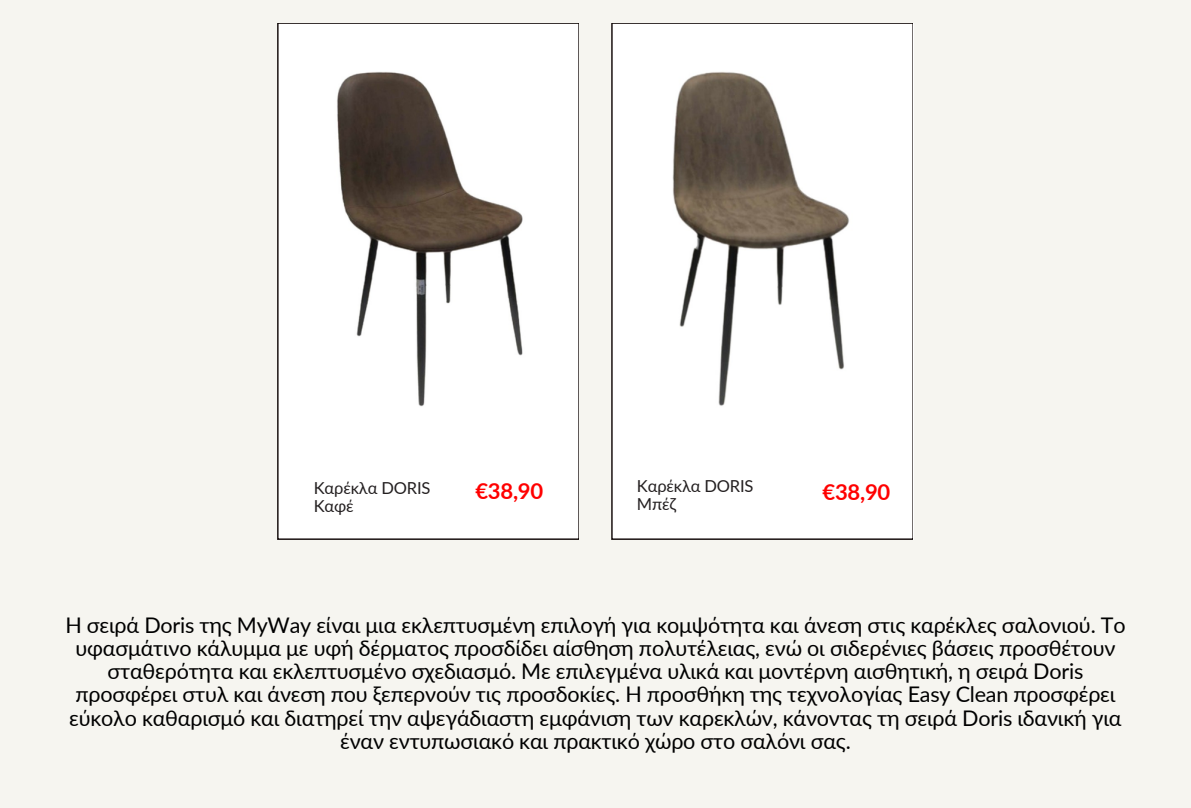
<style>
.page{position:relative;width:1191px;height:808px;background:#fff}
.page>*{position:absolute;margin:0;border:0;box-sizing:border-box;transform-origin:0 0}
.t1{font:700 22px "Lato";letter-spacing:-.01em;color:#f00}
.t2{font:21.5px/23.2px "Lato";letter-spacing:-.01em;color:#000;text-align:center}
.t3{font:16.5px/17.8px "Lato";letter-spacing:-.01em;color:#231f20}
</style>
<div class="page">
<div style="left:0;top:0;width:1190px;height:808px;background:#f6f5f0"></div>
<div style="left:278px;top:23px;width:300px;height:516px;background:#fff"></div>
<div style="left:612px;top:23px;width:300px;height:516px;background:#fff"></div>
<img style="left:284px;top:31px;width:291px;height:417px">
<img style="left:619px;top:31px;width:283px;height:417px">
<p class="t3" style="left:314px;top:479px;width:118px">Καρέκλα DORIS</p>
<p class="t3" style="left:314px;top:497px;width:41px">Καφέ</p>
<p class="t3" style="left:637px;top:477px;width:118px">Καρέκλα DORIS<br>Μπέζ</p>
<p class="t1" style="left:475px;top:477px;width:69px">€38,90</p>
<p class="t1" style="left:822px;top:478px;width:69px">€38,90</p>
<p class="t2" style="left:65px;top:612px;width:1061px">Η σειρά Doris της MyWay είναι μια εκλεπτυσμένη επιλογή για κομψότητα και άνεση στις καρέκλες σαλονιού. Το υφασμάτινο κάλυμμα με υφή δέρματος προσδίδει αίσθηση πολυτέλειας, ενώ οι σιδερένιες βάσεις προσθέτουν σταθερότητα και εκλεπτυσμένο σχεδιασμό. Με επιλεγμένα υλικά και μοντέρνη αισθητική, η σειρά Doris προσφέρει στυλ και άνεση που ξεπερνούν τις προσδοκίες. Η προσθήκη της τεχνολογίας Easy Clean προσφέρει εύκολο καθαρισμό και διατηρεί την αψεγάδιαστη εμφάνιση των καρεκλών, κάνοντας τη σειρά Doris ιδανική για έναν εντυπωσιακό και πρακτικό χώρο στο σαλόνι σας.</p>
</div>
